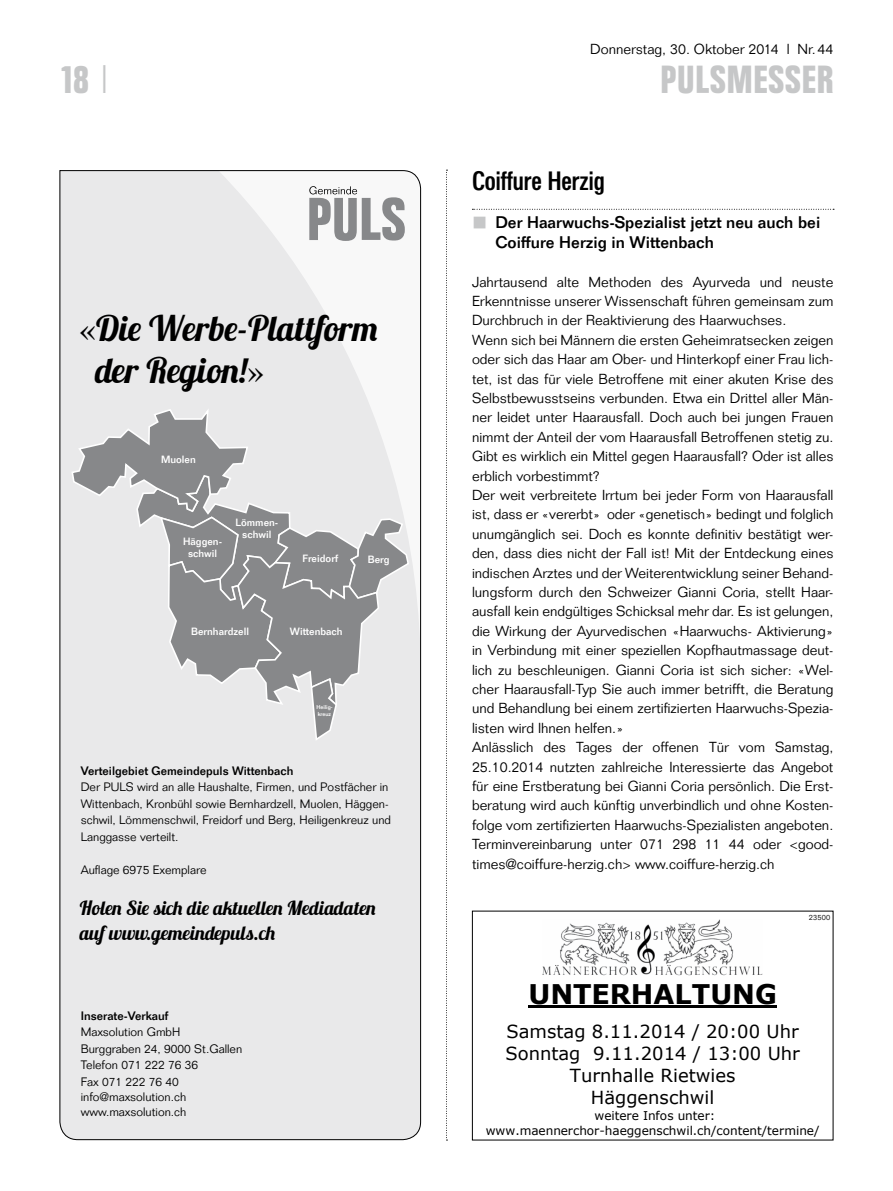
<style>
.page{position:relative;width:893px;height:1191px;background:#fff}
.page>*{position:absolute;margin:0;border:0;box-sizing:border-box;transform-origin:0 0}
.t1{font:700 39px "Folio Condensed BQ";letter-spacing:.03em;color:#c6c7c8}
.t2{font:35.1px/42.2px "Lobster 1.3";color:#000}
.t3{font:700 27px "Verdana";color:#000}
.t4{font:500 26.25px "Folio Condensed BQ";color:#000}
.t5{font:19.5px/24.8px "Lobster 1.3";color:#000}
.t6{font:18px/21.9px "Verdana";color:#000;text-align:center}
.t7{font:500 16.5px/19.4px "Folio";color:#000}
.t8{font:300 14.25px/19.4px "Folio";color:#000}
.t9{font:300 12px/16.5px "Folio";color:#000}
.t10{font:12px/14.5px "Verdana";color:#000;text-align:center}
.t11{font:500 12px "Folio";color:#000}
.t12{font:500 10.35px/12.5px "Folio";color:#fff;text-align:center}
.t13{font:300 7.5px "Folio";letter-spacing:.02em;color:#000}
.t14{font:500 5.55px/6.8px "Folio";color:#fff}
.s1{font-family:"Folio";font-weight:300}
.s2{font-family:"Times"}
</style>
<div class="page">
<svg style="left:446px;top:170px;width:1px;height:970px"></svg>
<svg style="left:59px;top:170px;width:362px;height:970px;background:#ddddde"></svg>
<svg style="left:309px;top:186px;width:96px;height:55px"></svg>
<svg style="left:472px;top:209px;width:362px;height:1px"></svg>
<hr style="left:528px;top:1005px;width:249px;height:3px;background:#000">
<img style="left:542px;top:919px;width:221px;height:57px">
<h1 class="t1" style="left:60px;top:58px;width:51px">18 <span class="s1">|</span></h1>
<h2 class="t2" style="left:95px;top:307px;width:284px;text-indent:-17px"><span class="s2">«</span>Die Werbe-Plattform der Region!<span class="s2">»</span></h2>
<p class="t12" style="left:161px;top:453px;width:36px">Muolen</p>
<p class="t12" style="left:183px;top:535px;width:41px">Häggen&shy;schwil</p>
<p class="t12" style="left:235px;top:516px;width:45px">Lömmen&shy;schwil</p>
<p class="t12" style="left:302px;top:552px;width:37px">Freidorf</p>
<p class="t12" style="left:368px;top:553px;width:23px">Berg</p>
<p class="t12" style="left:191px;top:625px;width:59px">Bernhardzell</p>
<p class="t12" style="left:290px;top:625px;width:54px">Wittenbach</p>
<p class="t14" style="left:316px;top:703px;width:18px">Heilig&shy;kreuz</p>
<p class="t11" style="left:81px;top:763px;width:214px">Verteilgebiet Gemeindepuls Wittenbach</p>
<p class="t9" style="left:81px;top:779px;width:312px">Der PULS wird an alle Haushalte, Firmen, und Postfächer in Wittenbach, Kronbühl sowie Bernhardzell, Muolen, Häggen&shy;schwil, Lömmenschwil, Freidorf und Berg, Heiligenkreuz und Langgasse verteilt.</p>
<p class="t9" style="left:81px;top:861px;width:127px">Auflage 6975 Exemplare</p>
<h3 class="t5" style="left:80px;top:895px;width:298px">Holen Sie sich die aktuellen Mediadaten auf www.gemeindepuls.ch</h3>
<p class="t11" style="left:81px;top:1008px;width:89px">Inserate-Verkauf</p>
<p class="t9" style="left:81px;top:1024px;width:163px">Maxsolution GmbH<br>Burggraben 24, 9000 St.Gallen<br>Telefon 071 222 76 36<br>Fax 071 222 76 40</p>
<p class="t9" style="left:81px;top:1089px;width:107px;line-height:15px">info@maxsolution.ch www.maxsolution.ch</p>
<p class="t8" style="left:590px;top:39px;width:245px">Donnerstag, 30. Oktober 2014 l Nr.44</p>
<h1 class="t1" style="left:661px;top:58px;width:174px">PULSMESSER</h1>
<h3 class="t4" style="left:472px;top:166px;width:134px">Coiffure Herzig</h3>
<p class="t7" style="left:495px;top:213px;width:326px">Der Haarwuchs-Spezialist jetzt neu auch bei<br>Coiffure Herzig in Wittenbach</p>
<p class="t8" style="left:472px;top:272px;width:363px">Jahrtausend alte Methoden des Ayurveda und neuste Erkenntnisse unserer Wissenschaft führen gemeinsam zum Durchbruch in der Reaktivierung des Haarwuchses.<br>Wenn sich bei Männern die ersten Geheimratsecken zeigen oder sich das Haar am Ober- und Hinterkopf einer Frau lich&shy;tet, ist das für viele Betroffene mit einer akuten Krise des Selbstbewusstseins verbunden. Etwa ein Drittel aller Män&shy;ner leidet unter Haarausfall. Doch auch bei jungen Frauen nimmt der Anteil der vom Haarausfall Betroffenen stetig zu.<br>Gibt es wirklich ein Mittel gegen Haarausfall? Oder ist alles erblich vorbestimmt?<br>Der weit verbreitete Irrtum bei jeder Form von Haarausfall ist, dass er «vererbt» oder «genetisch» bedingt und folglich unumgänglich sei. Doch es konnte definitiv bestätigt wer&shy;den, dass dies nicht der Fall ist! Mit der Entdeckung eines indischen Arztes und der Weiterentwicklung seiner Behand&shy;lungsform durch den Schweizer Gianni Coria, stellt Haar&shy;ausfall kein endgültiges Schicksal mehr dar. Es ist gelungen, die Wirkung der Ayurvedischen «Haarwuchs- Aktivierung» in Verbindung mit einer speziellen Kopfhautmassage deut&shy;lich zu beschleunigen. Gianni Coria ist sich sicher: «Wel&shy;cher Haarausfall-Typ Sie auch immer betrifft, die Beratung und Behandlung bei einem zertifizierten Haarwuchs-Spezia&shy;listen wird Ihnen helfen.»<br>Anlässlich des Tages der offenen Tür vom Samstag, 25.10.2014 nutzten zahlreiche Interessierte das Angebot für eine Erstberatung bei Gianni Coria persönlich. Die Erst&shy;beratung wird auch künftig unverbindlich und ohne Kosten&shy;folge vom zertifizierten Haarwuchs-Spezialisten angeboten.<br>Terminvereinbarung unter 071 298 11 44 oder &lt;good&shy;times@coiffure-herzig.ch&gt; www.coiffure-herzig.ch</p>
<p class="t13" style="left:809px;top:913px;width:23px">23500</p>
<h3 class="t3" style="left:528px;top:975px;width:250px">UNTERHALTUNG</h3>
<p class="t6" style="left:505px;top:1020px;width:296px">Samstag 8.11.2014 / 20:00 Uhr<br>Sonntag 9.11.2014 / 13:00 Uhr<br>Turnhalle Rietwies<br>Häggenschwil</p>
<p class="t10" style="left:486px;top:1108px;width:335px">weitere Infos unter: www.maennerchor-haeggenschwil.ch/content/termine/</p>
</div>
